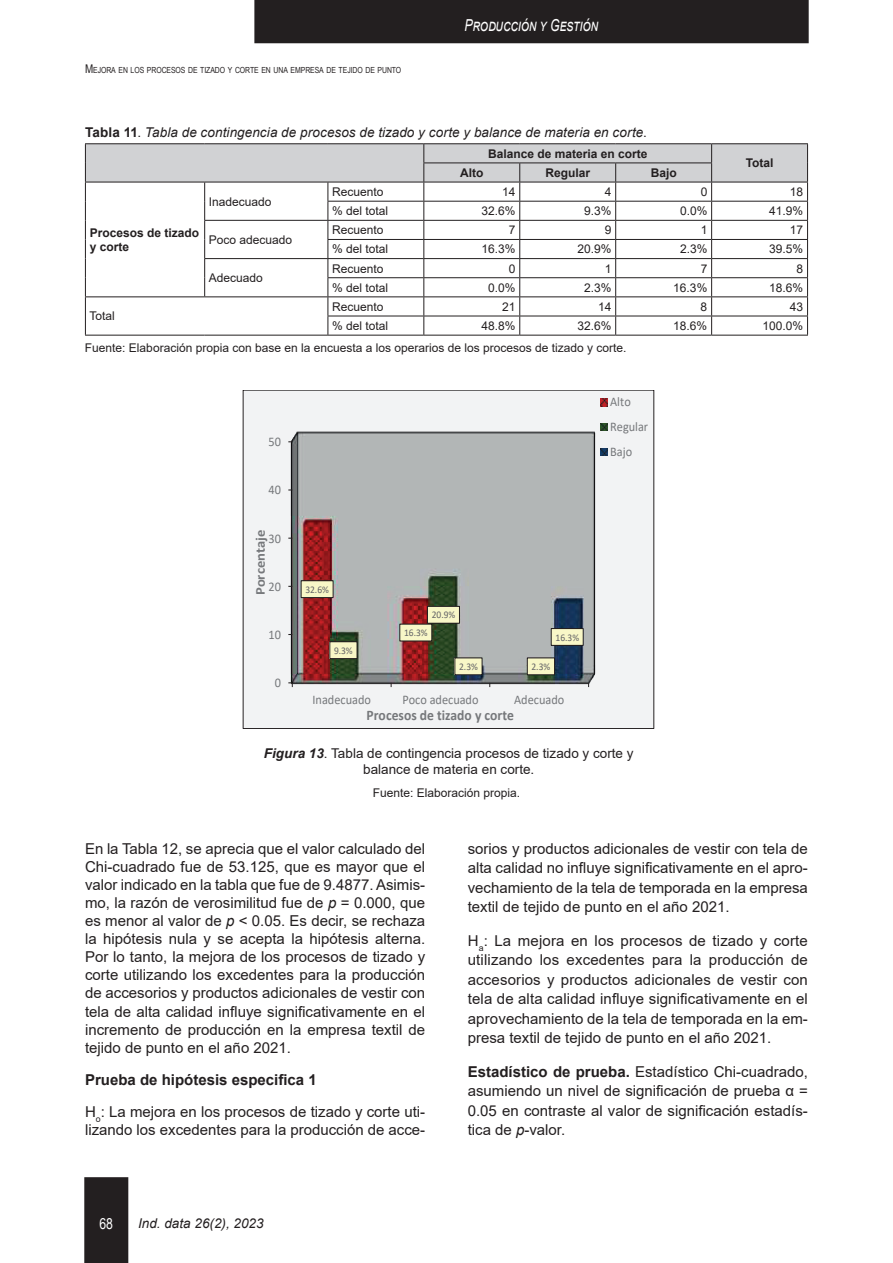
<style>
.page{position:relative;width:893px;height:1263px;background:#fff}
.page>*{position:absolute;margin:0;border:0;box-sizing:border-box;transform-origin:0 0}
.t1{font:italic 16.5px "Arial";color:#fff;scale:.75 1}
.t2{font:15px/18.1px "Arial";color:#231f20;text-align:justify}
.t3{font:15px "Arial Narrow";color:#fff}
.t4{font:700 14.55px "Calibri";color:#76787b;scale:.93 1}
.t5{font:700 13.65px "Calibri";color:#76787b;scale:1.07 1}
.t6{font:italic 13.5px "Arial";letter-spacing:.005em;color:#231f20}
.t7{font:13.5px/16.2px "Arial";color:#231f20;text-align:center}
.t8{font:13.2px/24.8px "Calibri";color:#76787b;scale:.93 1}
.t9{font:12px "Arial";color:#231f20}
.t10{font:700 12px/14.4px "Arial";color:#231f20}
.t11{font:10.2px "Calibri";letter-spacing:-.005em;color:#636366;scale:.93 1}
.t12{font:8.4px "Arial Narrow";letter-spacing:-.005em;color:#231f20}
.s1{font-size:12px}
.s2{font-weight:700;font-style:normal}
.s3{font-style:normal}
.s4{font-weight:700;font-style:italic}
.s5{font-style:italic}
.s6{font-weight:700}
</style>
<div class="page">
<div style="left:84px;top:1177px;width:44px;height:86px;background:#231f20"></div>
<div style="left:254px;top:0;width:555px;height:43px;background:#231f20"></div>
<hr style="left:85px;top:143px;width:120px;height:1px;background:#231f20">
<hr style="left:205px;top:143px;width:123px;height:1px;background:#231f20">
<hr style="left:328px;top:143px;width:96px;height:1px;background:#231f20">
<hr style="left:424px;top:143px;width:96px;height:1px;background:#231f20">
<hr style="left:520px;top:143px;width:96px;height:1px;background:#231f20">
<hr style="left:616px;top:143px;width:96px;height:1px;background:#231f20">
<hr style="left:712px;top:143px;width:96px;height:1px;background:#231f20">
<hr style="left:85px;top:335px;width:120px;height:1px;background:#231f20">
<hr style="left:205px;top:335px;width:123px;height:1px;background:#231f20">
<hr style="left:328px;top:335px;width:96px;height:1px;background:#231f20">
<hr style="left:424px;top:335px;width:96px;height:1px;background:#231f20">
<hr style="left:520px;top:335px;width:96px;height:1px;background:#231f20">
<hr style="left:616px;top:335px;width:96px;height:1px;background:#231f20">
<hr style="left:712px;top:335px;width:96px;height:1px;background:#231f20">
<svg style="left:85px;top:144px;width:723px;height:191px"></svg>
<div style="left:243px;top:390px;width:411px;height:338px;background:#f2f3f4"></div>
<img style="left:290px;top:431px;width:306px;height:254px">
<svg style="left:288px;top:682px;width:5px;height:5px"></svg>
<div style="left:301px;top:581px;width:32px;height:17px;background:#f8f7c7"></div>
<div style="left:301px;top:580px;width:33px;height:18px;border:1px solid #231f20"></div>
<div style="left:400px;top:624px;width:32px;height:17px;background:#f8f7c7"></div>
<div style="left:399px;top:624px;width:33px;height:17px;border:1px solid #231f20"></div>
<div style="left:330px;top:642px;width:27px;height:17px;background:#f8f7c7"></div>
<div style="left:329px;top:641px;width:29px;height:18px;border:1px solid #231f20"></div>
<div style="left:427px;top:606px;width:32px;height:17px;background:#f8f7c7"></div>
<div style="left:427px;top:606px;width:33px;height:18px;border:1px solid #231f20"></div>
<div style="left:527px;top:658px;width:27px;height:17px;background:#f8f7c7"></div>
<div style="left:527px;top:657px;width:28px;height:18px;border:1px solid #231f20"></div>
<div style="left:455px;top:658px;width:27px;height:17px;background:#f8f7c7"></div>
<div style="left:454px;top:657px;width:29px;height:18px;border:1px solid #231f20"></div>
<div style="left:551px;top:628px;width:32px;height:17px;background:#f8f7c7"></div>
<div style="left:551px;top:628px;width:33px;height:18px;border:1px solid #231f20"></div>
<svg style="left:601px;top:399px;width:6px;height:7px"></svg>
<svg style="left:601px;top:424px;width:6px;height:7px"></svg>
<svg style="left:601px;top:448px;width:6px;height:8px"></svg>
<p class="t12" style="left:85px;top:63px;width:318px"><span class="s1">M</span>EJORA EN LOS PROCESOS DE TIZADO Y CORTE EN UNA EMPRESA DE TEJIDO DE PUNTO</p>
<p class="t1" style="left:465px;top:14px;width:179px">Producción y Gestión</p>
<p class="t6" style="left:85px;top:124px;width:563px"><span class="s2">Tabla 11</span><span class="s3">.</span> Tabla de contingencia de procesos de tizado y corte y balance de materia en corte<span class="s3">.</span></p>
<p class="t10" style="left:488px;top:146px;width:161px">Balance de materia en corte</p>
<p class="t10" style="left:460px;top:166px;width:25px">Alto</p>
<p class="t10" style="left:545px;top:166px;width:46px">Regular</p>
<p class="t10" style="left:651px;top:166px;width:28px">Bajo</p>
<p class="t10" style="left:746px;top:156px;width:29px">Total</p>
<p class="t10" style="left:90px;top:225px;width:111px">Procesos de tizado y corte</p>
<p class="t9" style="left:209px;top:193px;width:64px">Inadecuado</p>
<p class="t9" style="left:209px;top:231px;width:85px">Poco adecuado</p>
<p class="t9" style="left:209px;top:270px;width:56px">Adecuado</p>
<p class="t9" style="left:332px;top:183px;width:53px">Recuento</p>
<p class="t9" style="left:502px;top:183px;width:15px">14</p>
<p class="t9" style="left:605px;top:183px;width:8px">4</p>
<p class="t9" style="left:701px;top:183px;width:8px">0</p>
<p class="t9" style="left:790px;top:183px;width:15px">18</p>
<p class="t9" style="left:332px;top:203px;width:58px">% del total</p>
<p class="t9" style="left:481px;top:203px;width:36px">32.6%</p>
<p class="t9" style="left:584px;top:203px;width:29px">9.3%</p>
<p class="t9" style="left:680px;top:203px;width:29px">0.0%</p>
<p class="t9" style="left:769px;top:203px;width:36px">41.9%</p>
<p class="t9" style="left:332px;top:222px;width:53px">Recuento</p>
<p class="t9" style="left:509px;top:222px;width:8px">7</p>
<p class="t9" style="left:605px;top:222px;width:8px">9</p>
<p class="t9" style="left:701px;top:222px;width:8px">1</p>
<p class="t9" style="left:790px;top:222px;width:15px">17</p>
<p class="t9" style="left:332px;top:241px;width:58px">% del total</p>
<p class="t9" style="left:481px;top:241px;width:36px">16.3%</p>
<p class="t9" style="left:577px;top:241px;width:36px">20.9%</p>
<p class="t9" style="left:680px;top:241px;width:29px">2.3%</p>
<p class="t9" style="left:769px;top:241px;width:36px">39.5%</p>
<p class="t9" style="left:332px;top:260px;width:53px">Recuento</p>
<p class="t9" style="left:509px;top:260px;width:8px">0</p>
<p class="t9" style="left:605px;top:260px;width:8px">1</p>
<p class="t9" style="left:701px;top:260px;width:8px">7</p>
<p class="t9" style="left:797px;top:260px;width:8px">8</p>
<p class="t9" style="left:332px;top:279px;width:58px">% del total</p>
<p class="t9" style="left:488px;top:279px;width:29px">0.0%</p>
<p class="t9" style="left:584px;top:279px;width:29px">2.3%</p>
<p class="t9" style="left:673px;top:279px;width:36px">16.3%</p>
<p class="t9" style="left:769px;top:279px;width:36px">18.6%</p>
<p class="t9" style="left:332px;top:298px;width:53px">Recuento</p>
<p class="t9" style="left:502px;top:298px;width:15px">21</p>
<p class="t9" style="left:598px;top:298px;width:15px">14</p>
<p class="t9" style="left:701px;top:298px;width:8px">8</p>
<p class="t9" style="left:790px;top:298px;width:15px">43</p>
<p class="t9" style="left:332px;top:317px;width:58px">% del total</p>
<p class="t9" style="left:481px;top:317px;width:36px">48.8%</p>
<p class="t9" style="left:577px;top:317px;width:36px">32.6%</p>
<p class="t9" style="left:673px;top:317px;width:36px">18.6%</p>
<p class="t9" style="left:762px;top:317px;width:42px">100.0%</p>
<p class="t9" style="left:85px;top:339px;width:543px">Fuente: Elaboración propia con base en la encuesta a los operarios de los procesos de tizado y corte.</p>
<p class="t9" style="left:90px;top:308px;width:27px">Total</p>
<p class="t8" style="left:268px;top:429px;width:15px">50</p>
<p class="t8" style="left:268px;top:477px;width:15px">40</p>
<p class="t5" style="left:251px;top:595px;width:63px;rotate:-90deg">Porcentaje</p>
<p class="t8" style="left:268px;top:526px;width:15px">30</p>
<p class="t8" style="left:268px;top:574px;width:15px">20</p>
<p class="t8" style="left:268px;top:622px;width:15px">10</p>
<p class="t8" style="left:275px;top:670px;width:8px">0</p>
<p class="t11" style="left:305px;top:582px;width:27px">32.6%</p>
<p class="t11" style="left:334px;top:643px;width:22px">9.3%</p>
<p class="t11" style="left:432px;top:608px;width:27px">20.9%</p>
<p class="t11" style="left:404px;top:626px;width:27px">16.3%</p>
<p class="t11" style="left:556px;top:630px;width:27px">16.3%</p>
<p class="t11" style="left:459px;top:659px;width:22px">2.3%</p>
<p class="t11" style="left:532px;top:659px;width:22px">2.3%</p>
<p class="t8" style="left:312px;top:687px;width:64px">Inadecuado</p>
<p class="t8" style="left:402px;top:687px;width:83px">Poco adecuado</p>
<p class="t8" style="left:514px;top:687px;width:55px">Adecuado</p>
<p class="t4" style="left:367px;top:705px;width:160px">Procesos de tizado y corte</p>
<p class="t8" style="left:610px;top:389px;width:42px">Alto<br>Regular<br>Bajo</p>
<p class="t7" style="left:264px;top:745px;width:371px"><span class="s4">Figura 13</span>. Tabla de contingencia procesos de tizado y corte y balance de materia en corte.</p>
<p class="t9" style="left:373px;top:784px;width:149px">Fuente: Elaboración propia.</p>
<p class="t2" style="left:85px;top:839px;width:342px">En la Tabla 12, se aprecia que el valor calculado del Chi-cuadrado fue de 53.125, que es mayor que el valor indicado en la tabla que fue de 9.4877. Asimis&shy;mo, la razón de verosimilitud fue de <span class="s5">p</span> = 0.000, que es menor al valor de <span class="s5">p</span> &lt; 0.05. Es decir, se rechaza la hipótesis nula y se acepta la hipótesis alterna.<br>Por lo tanto, la mejora de los procesos de tizado y corte utilizando los excedentes para la producción de accesorios y productos adicionales de vestir con tela de alta calidad influye significativamente en el incremento de producción en la empresa textil de tejido de punto en el año 2021.</p>
<p class="t2" style="left:85px;top:1063px;width:342px;line-height:32.2px"><span class="s6">Prueba de hipótesis especifica 1<br></span>H<sub>o</sub>: La mejora en los procesos de tizado y corte uti-</p>
<p class="t2" style="left:85px;top:1121px;width:342px">lizando los excedentes para la producción de acce-</p>
<p class="t3" style="left:99px;top:1213px;width:15px">68</p>
<p class="t6" style="left:138px;top:1215px;width:127px">Ind. data 26(2), 2023</p>
<p class="t2" style="left:468px;top:838px;width:342px;line-height:19.5px">sorios y productos adicionales de vestir con tela de alta calidad no influye significativamente en el apro&shy;vechamiento de la tela de temporada en la empresa textil de tejido de punto en el año 2021.</p>
<p class="t2" style="left:468px;top:931px;width:342px;line-height:19.5px">H<sub>a</sub>: La mejora en los procesos de tizado y corte utilizando los excedentes para la producción de accesorios y productos adicionales de vestir con tela de alta calidad influye significativamente en el aprovechamiento de la tela de temporada en la em&shy;presa textil de tejido de punto en el año 2021.</p>
<p class="t2" style="left:468px;top:1062px;width:342px;line-height:19.5px"><span class="s6">Estadístico de prueba.</span> Estadístico Chi-cuadrado, asumiendo un nivel de significación de prueba α = 0.05 en contraste al valor de significación estadís&shy;tica de <span class="s5">p</span>-valor.</p>
</div>
